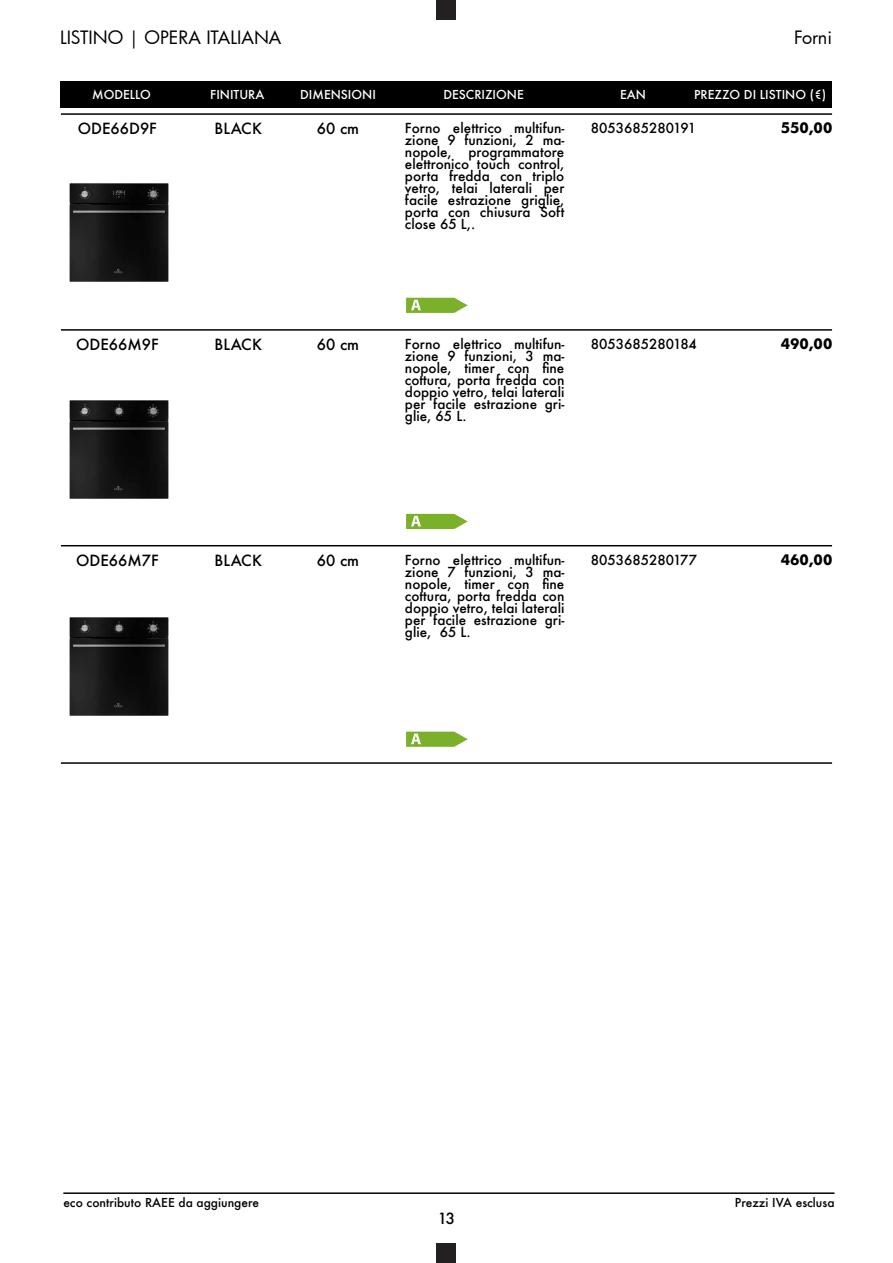
<style>
.page{position:relative;width:893px;height:1263px;background:#fff}
.page>*{position:absolute;margin:0;border:0;box-sizing:border-box;transform-origin:0 0}
.t1{font:18px "Futura";color:#000}
.t2{font:500 15px "Futura";color:#000}
.t3{font:700 15px "Futura";color:#000}
.t4{font:500 13.5px/12px "Futura";color:#000;text-align:justify}
.t5{font:500 12px "Futura";color:#fff}
.t6{font:500 12px "Futura";color:#000}
</style>
<div class="page">
<hr style="left:63px;top:1192px;width:771px;height:2px;background:#000">
<hr style="left:61px;top:113px;width:771px;height:2px;background:#000">
<hr style="left:61px;top:329px;width:771px;height:2px;background:#000">
<hr style="left:61px;top:545px;width:771px;height:1px;background:#000">
<hr style="left:61px;top:762px;width:771px;height:2px;background:#000">
<div style="left:437px;top:0;width:19px;height:19px;background:#241f21"></div>
<div style="left:437px;top:1244px;width:19px;height:19px;background:#241f21"></div>
<div style="left:61px;top:81px;width:771px;height:27px;background:#000"></div>
<svg style="left:406px;top:514px;width:62px;height:15px"></svg>
<svg style="left:406px;top:732px;width:62px;height:15px"></svg>
<svg style="left:406px;top:298px;width:62px;height:15px"></svg>
<img style="left:69px;top:183px;width:100px;height:99px">
<img style="left:69px;top:400px;width:100px;height:99px">
<img style="left:69px;top:617px;width:100px;height:99px">
<h1 class="t1" style="left:60px;top:25px;width:223px">LISTINO | OPERA ITALIANA</h1>
<h1 class="t1" style="left:794px;top:25px;width:39px">Forni</h1>
<p class="t5" style="left:92px;top:86px;width:60px">MODELLO</p>
<p class="t5" style="left:210px;top:86px;width:56px">FINITURA</p>
<p class="t5" style="left:300px;top:86px;width:77px">DIMENSIONI</p>
<p class="t5" style="left:443px;top:86px;width:82px">DESCRIZIONE</p>
<p class="t5" style="left:620px;top:86px;width:27px">EAN</p>
<p class="t5" style="left:694px;top:86px;width:134px">PREZZO DI LISTINO (€)</p>
<p class="t2" style="left:215px;top:118px;width:49px">BLACK</p>
<p class="t4" style="left:405px;top:121px;width:161px">Forno elettrico multifun&shy;zione 9 funzioni, 2 ma&shy;nopole, programmatore elettronico touch control, porta fredda con triplo vetro, telai laterali per facile estrazione griglie, porta con chiusura Soft close 65 L,.</p>
<p class="t4" style="left:591px;top:121px;width:107px">8053685280191</p>
<p class="t2" style="left:78px;top:118px;width:81px">ODE66D9F</p>
<p class="t2" style="left:317px;top:118px;width:44px">60 cm</p>
<p class="t3" style="left:781px;top:117px;width:53px">550,00</p>
<p class="t2" style="left:76px;top:334px;width:84px">ODE66M9F</p>
<p class="t2" style="left:76px;top:550px;width:84px">ODE66M7F</p>
<p class="t2" style="left:215px;top:334px;width:49px">BLACK</p>
<p class="t2" style="left:215px;top:550px;width:49px">BLACK</p>
<p class="t2" style="left:317px;top:334px;width:44px">60 cm</p>
<p class="t4" style="left:405px;top:337px;width:161px">Forno elettrico multifun&shy;zione 9 funzioni, 3 ma&shy;nopole, timer con fine cottura, porta fredda con doppio vetro, telai laterali per facile estrazione gri&shy;glie, 65 L.</p>
<p class="t4" style="left:591px;top:337px;width:108px">8053685280184</p>
<p class="t2" style="left:317px;top:550px;width:44px">60 cm</p>
<p class="t4" style="left:405px;top:553px;width:161px">Forno elettrico multifun&shy;zione 7 funzioni, 3 ma&shy;nopole, timer con fine cottura, porta fredda con doppio vetro, telai laterali per facile estrazione gri&shy;glie, 65 L.</p>
<p class="t4" style="left:591px;top:553px;width:108px">8053685280177</p>
<p class="t3" style="left:781px;top:333px;width:53px">490,00</p>
<p class="t3" style="left:781px;top:549px;width:53px">460,00</p>
<p class="t6" style="left:63px;top:1195px;width:197px">eco contributo RAEE da aggiungere</p>
<p class="t6" style="left:735px;top:1195px;width:101px">Prezzi IVA esclusa</p>
<p class="t2" style="left:438px;top:1208px;width:19px">13</p>
</div>
